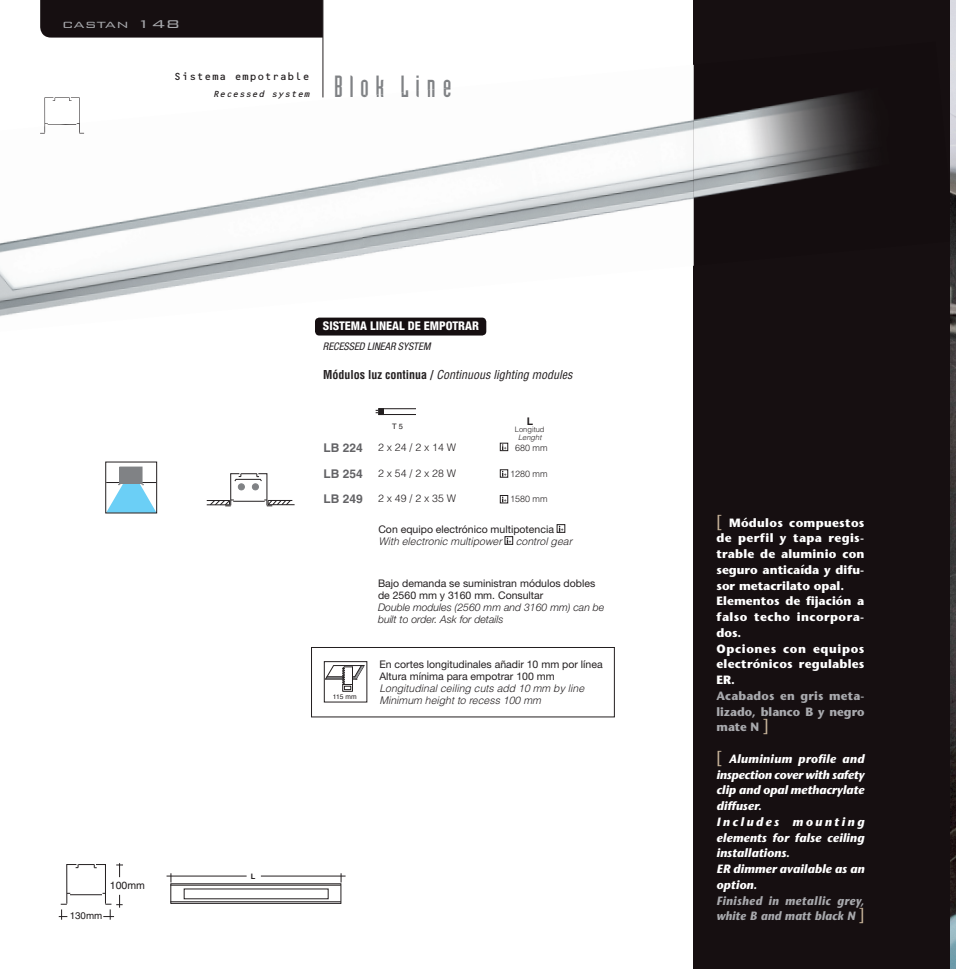
<style>
.page{position:relative;width:956px;height:969px;background:#fff}
.page>*{position:absolute;margin:0;border:0;box-sizing:border-box;transform-origin:0 0}
.t1{font:30px "Industria Solid";letter-spacing:.22em;color:#808285}
.t2{font:700 12px/15.8px "Stone Sans";letter-spacing:.02em;color:#fff}
.t3{font:italic 700 12px/15.8px "Stone Sans";color:#fff}
.t4{font:700 12px/15.8px "Stone Sans";color:#a8a9ad;text-align:justify}
.t5{font:italic condensed 12px "Helvetica LT Std";color:#231f20}
.t6{font:italic 700 12px/15.8px "Stone Sans";letter-spacing:.04em;color:#a8a9ad;scale:.94 1}
.t7{font:800 condensed 12px "Helvetica Neue LT Std";color:#fff}
.t8{font:700 12px/25.5px "Helvetica LT Std";color:#636366;text-align:justify}
.t9{font:300 12px "Bank Gothic BT";color:#a8a9ad;scale:1.3 1}
.t10{font:10.5px/12px "Helvetica Neue LT Std";color:#231f20}
.t11{font:italic 300 10.5px/12px "Helvetica LT Std";color:#231f20}
.t12{font:italic 300 10.5px/12px "Helvetica Neue LT Std";color:#231f20}
.t13{font:300 10.5px "Helvetica LT Std";color:#231f20}
.t14{font:italic condensed 10.5px "Helvetica Neue LT Std";color:#231f20}
.t15{font:10.5px "OCRB";color:#231f20}
.t16{font:10.5px "Helvetica";color:#231f20}
.t17{font:700 10.5px "Helvetica LT Std";color:#231f20}
.t18{font:9.75px "Helvetica";color:#231f20}
.t19{font:300 9px "Helvetica LT Std";color:#231f20}
.t20{font:italic 9px "OCRB";color:#231f20}
.t21{font:300 7.5px "Helvetica LT Std";color:#231f20}
.t22{font:italic 300 7.5px "Helvetica LT Std";color:#231f20}
.t23{font:7.5px "Helvetica LT Std";color:#231f20}
.t24{font:700 7.5px "Helvetica LT Std";color:#231f20}
.t25{font:6.75px "Helvetica";color:#231f20}
.s1{font-size:15px}
.s2{font-weight:700;font-style:normal}
.s3{font-weight:400;font-size:16.5px;color:#c8b49a}
.s4{font-weight:400;font-style:normal;font-size:16.5px;color:#c8b49a}
</style>
<div class="page">
<div style="left:40px;top:0;width:283px;height:38px;background:#160f11"></div>
<hr style="left:323px;top:0;width:1px;height:97px;background:#231f20">
<div style="left:694px;top:0;width:256px;height:969px;background:#160f11"></div>
<svg style="left:58px;top:863px;width:65px;height:57px"></svg>
<hr style="left:70px;top:894px;width:32px;height:1px;background:#231f20">
<svg style="left:105px;top:461px;width:53px;height:53px"></svg>
<svg style="left:206px;top:473px;width:89px;height:34px"></svg>
<div style="left:557px;top:524px;width:8px;height:8px;border:1px solid #231f20"></div>
<svg style="left:559px;top:526px;width:4px;height:6px"></svg>
<div style="left:505px;top:536px;width:8px;height:8px;border:1px solid #231f20"></div>
<svg style="left:507px;top:538px;width:4px;height:6px"></svg>
<div style="left:315px;top:317px;width:171px;height:18px;background:#160f11;border-radius:4px"></div>
<svg style="left:183px;top:888px;width:146px;height:12px"></svg>
<div style="left:184px;top:889px;width:144px;height:9px;background:#fff"></div>
<hr style="left:170px;top:885px;width:171px;height:1px;background:#231f20">
<hr style="left:170px;top:901px;width:171px;height:1px;background:#231f20">
<svg style="left:376px;top:408px;width:39px;height:7px"></svg>
<div style="left:500px;top:495px;width:8px;height:8px;border:1px solid #231f20"></div>
<svg style="left:502px;top:496px;width:4px;height:6px"></svg>
<div style="left:500px;top:469px;width:8px;height:8px;border:1px solid #231f20"></div>
<svg style="left:502px;top:471px;width:4px;height:6px"></svg>
<hr style="left:167px;top:876px;width:80px;height:1px;background:#231f20">
<hr style="left:261px;top:876px;width:85px;height:1px;background:#231f20">
<div style="left:311px;top:647px;width:304px;height:70px;border:1px solid #231f20"></div>
<div style="left:324px;top:661px;width:43px;height:41px;border:1px solid #231f20"></div>
<div style="left:342px;top:684px;width:11px;height:8px;border:1px solid #231f20"></div>
<svg style="left:324px;top:664px;width:41px;height:26px"></svg>
<img style="left:0;top:97px;width:369px;height:224px">
<img style="left:349px;top:65px;width:345px;height:232px">
<img style="left:694px;top:93px;width:172px;height:106px">
<img style="left:348px;top:94px;width:36px;height:4px">
<img style="left:401px;top:88px;width:51px;height:10px">
<img style="left:40px;top:123px;width:44px;height:10px">
<img style="left:950px;top:0;width:6px;height:969px">
<div style="left:500px;top:443px;width:8px;height:8px;border:1px solid #231f20"></div>
<svg style="left:502px;top:444px;width:4px;height:6px"></svg>
<p class="t9" style="left:62px;top:17px;width:93px">CASTAN <span class="s1">148</span></p>
<p class="t15" style="left:174px;top:73px;width:138px">Sistema empotrable</p>
<p class="t20" style="left:213px;top:90px;width:100px">Recessed system</p>
<h1 class="t1" style="left:334px;top:76px;width:119px">Blok Line</h1>
<p class="t18" style="left:70px;top:911px;width:34px">130mm</p>
<p class="t16" style="left:110px;top:882px;width:37px">100mm</p>
<p class="t24" style="left:251px;top:873px;width:6px">L</p>
<p class="t7" style="left:323px;top:321px;width:158px">SISTEMA LINEAL DE EMPOTRAR</p>
<p class="t14" style="left:323px;top:343px;width:109px">RECESSED LINEAR SYSTEM</p>
<p class="t5" style="left:323px;top:369px;width:251px"><span class="s2">Módulos luz continua /</span> Continuous lighting modules</p>
<p class="t8" style="left:323px;top:436px;width:41px">LB 224<br>LB 254<br>LB 249</p>
<p class="t25" style="left:333px;top:694px;width:25px">115 mm</p>
<p class="t23" style="left:392px;top:423px;width:12px">T 5</p>
<p class="t17" style="left:527px;top:417px;width:8px">L</p>
<p class="t21" style="left:515px;top:426px;width:31px">Longitud</p>
<p class="t22" style="left:518px;top:434px;width:25px">Lenght</p>
<p class="t13" style="left:378px;top:443px;width:80px">2 x 24 / 2 x 14 W</p>
<p class="t19" style="left:515px;top:444px;width:34px">680 mm</p>
<p class="t13" style="left:378px;top:469px;width:80px">2 x 54 / 2 x 28 W</p>
<p class="t19" style="left:510px;top:470px;width:39px">1280 mm</p>
<p class="t13" style="left:378px;top:494px;width:80px">2 x 49 / 2 x 35 W</p>
<p class="t19" style="left:510px;top:495px;width:39px">1580 mm</p>
<p class="t10" style="left:378px;top:524px;width:177px">Con equipo electrónico multipotencia</p>
<p class="t11" style="left:378px;top:536px;width:125px">With electronic multipower</p>
<p class="t11" style="left:516px;top:536px;width:58px">control gear</p>
<p class="t10" style="left:378px;top:578px;width:219px">Bajo demanda se suministran módulos dobles de 2560 mm y 3160 mm. Consultar</p>
<p class="t12" style="left:378px;top:602px;width:228px">Double modules (2560 mm and 3160 mm) can be built to order. Ask for details</p>
<p class="t10" style="left:379px;top:659px;width:225px">En cortes longitudinales añadir 10 mm por línea<br>Altura mínima para empotrar 100 mm</p>
<p class="t11" style="left:379px;top:683px;width:206px">Longitudinal ceiling cuts add 10 mm by line<br>Minimum height to recess 100 mm</p>
<p class="t2" style="left:716px;top:516px;width:149px"><span class="s3">[</span> Módulos compuestos de perfil y tapa regis&shy;trable de aluminio con seguro anticaída y difu&shy;sor metacrilato opal.<br>Elementos de fijación a falso techo incorpora&shy;dos.<br>Opciones con equipos electrónicos regulables<br>ER.</p>
<p class="t4" style="left:716px;top:689px;width:149px">Acabados en gris meta&shy;lizado, blanco B y negro mate N <span class="s3">]</span></p>
<p class="t3" style="left:716px;top:752px;width:149px"><span class="s4">[</span> Aluminium profile and inspection cover with safety clip and opal methacrylate diffuser.<br>Includes mounting elements for false ceiling installations.<br>ER dimmer available as an option.</p>
<p class="t6" style="left:716px;top:894px;width:159px">Finished in metallic grey, white B and matt black N <span class="s4">]</span></p>
</div>
